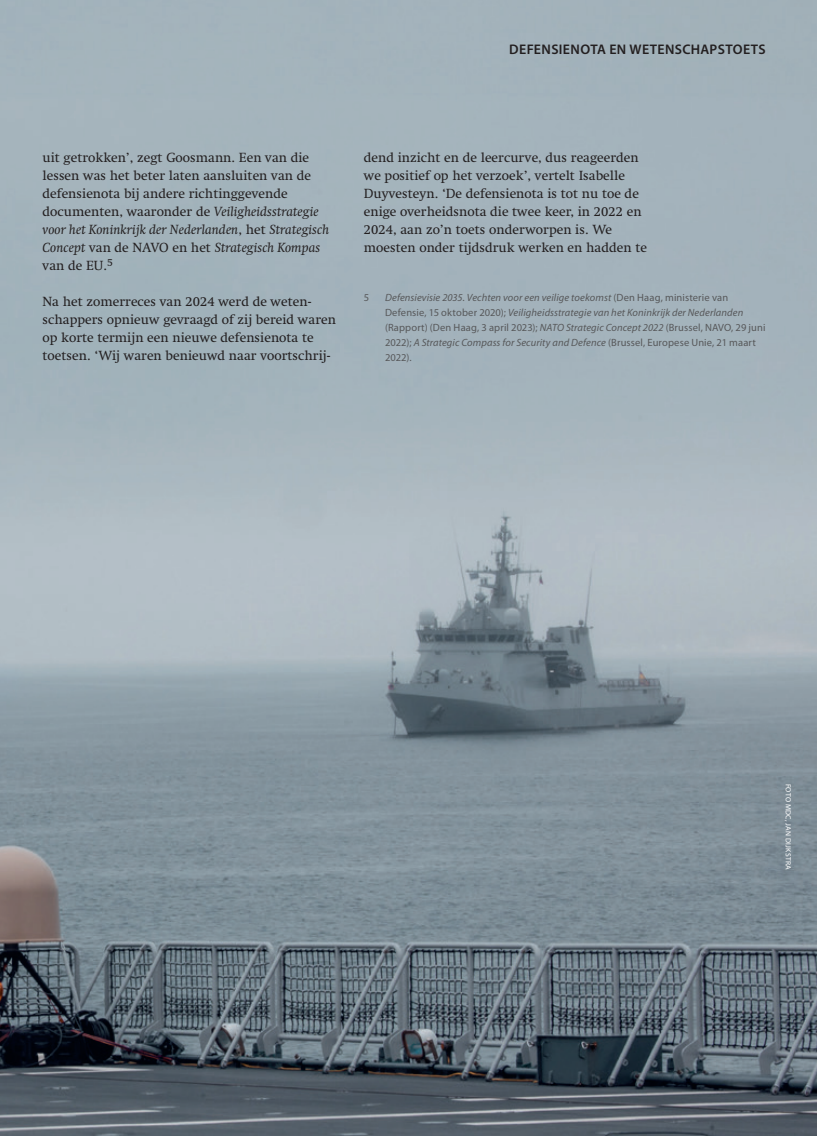
<style>
.page{position:relative;width:817px;height:1136px;background:#fff}
.page>*{position:absolute;margin:0;border:0;box-sizing:border-box;transform-origin:0 0}
.t1{font:600 13.95px "Myriad Pro";letter-spacing:.025em;color:#231f20}
.t2{font:13.5px/18px "Swift LT Std";color:#231f20}
.t3{font:italic 10.5px/15px "Myriad Pro";letter-spacing:.01em;color:#57585a}
.t4{font:10.5px "Myriad Pro";color:#57585a}
.t5{font:7.5px "Myriad Pro";letter-spacing:.04em;color:#fff}
.s1{font-style:italic}
.s2{font-style:normal}
</style>
<div class="page">
<img style="left:0;top:0;width:816px;height:1135px">
<p class="t1" style="left:509px;top:40px;width:258px">DEFENSIENOTA EN WETENSCHAPSTOETS</p>
<p class="t2" style="left:43px;top:149px;width:288px">uit getrokken’, zegt Goosmann. Een van die lessen was het beter laten aansluiten van de defensienota bij andere richtinggevende documenten, waaronder de <span class="s1">Veiligheidsstrategie voor het Koninkrijk der Nederlanden</span>, het <span class="s1">Strategisch Concept</span> van de NAVO en het <span class="s1">Strategisch Kompas </span>van de EU.<sup>5</sup></p>
<p class="t2" style="left:43px;top:293px;width:295px">Na het zomerreces van 2024 werd de weten&shy;schappers opnieuw gevraagd of zij bereid waren op korte termijn een nieuwe defensienota te toetsen. ‘Wij waren benieuwd naar voortschrij-</p>
<p class="t2" style="left:364px;top:149px;width:284px">dend inzicht en de leercurve, dus reageerden we positief op het verzoek’, vertelt Isabelle Duyvesteyn. ‘De defensienota is tot nu toe de enige overheidsnota die twee keer, in 2022 en 2024, aan zo’n toets onderworpen is. We moesten onder tijdsdruk werken en hadden te</p>
<p class="t4" style="left:364px;top:290px;width:7px">5</p>
<p class="t3" style="left:385px;top:289px;width:382px">Defensievisie 2035. Vechten voor een veilige toekomst <span class="s2">(Den Haag, ministerie van Defensie, 15 oktober 2020);</span> Veiligheidsstrategie van het Koninkrijk der Nederlanden <span class="s2">(Rapport) (Den Haag, 3 april 2023);</span> NATO Strategic Concept 2022 <span class="s2">(Brussel, NAVO, 29 juni 2022);</span> A Strategic Compass for Security and Defence <span class="s2">(Brussel, Europese Unie, 21 maart 2022).</span></p>
<p class="t5" style="left:792px;top:783px;width:88px;rotate:90deg">FOTO MDC, JAN DIJKSTRA</p>
</div>
